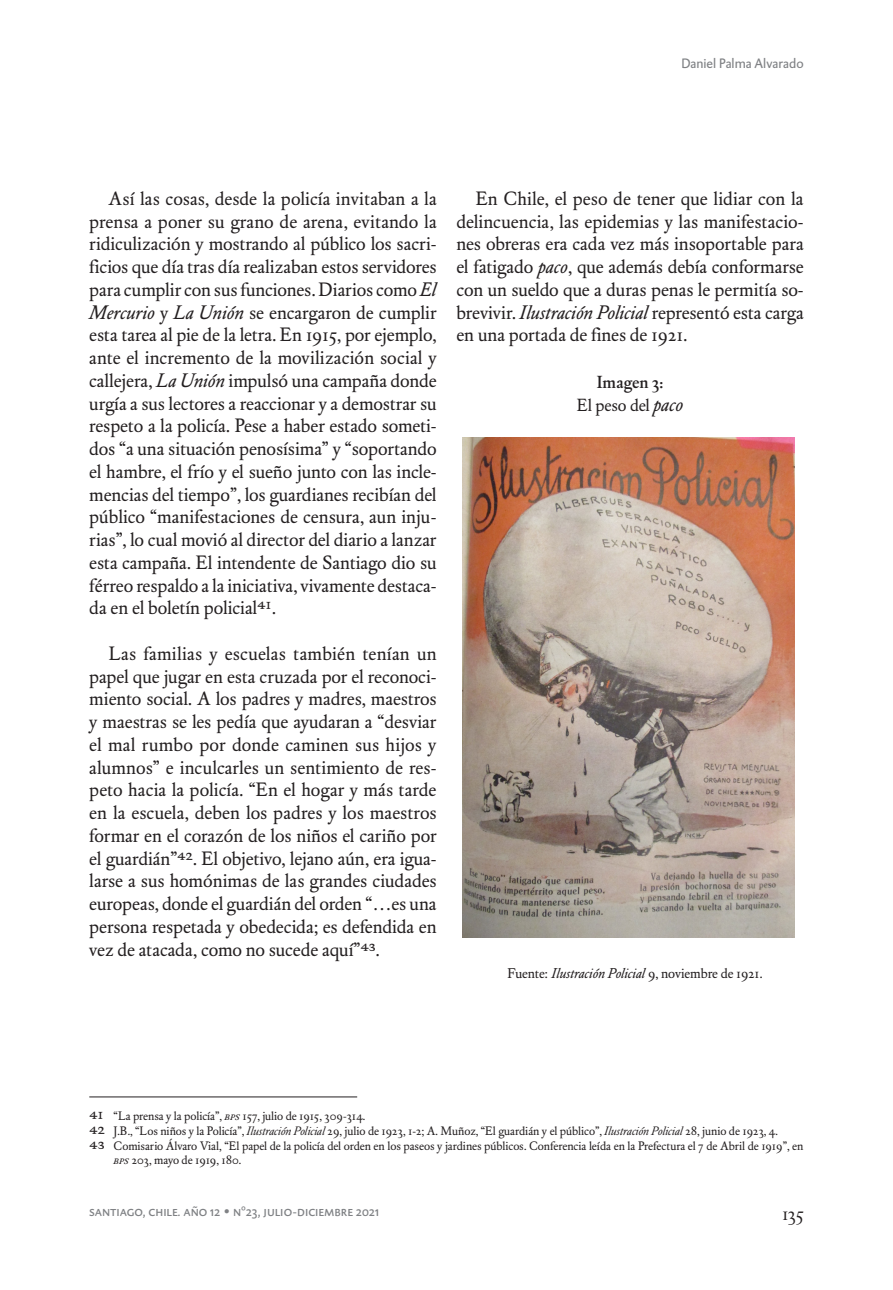
<style>
.page{position:relative;width:893px;height:1290px;background:#fff}
.page>*{position:absolute;margin:0;border:0;box-sizing:border-box;transform-origin:0 0}
.Cuerpo{font:19.25px/22.8px "DTL Elzevir ST";color:#231f20;text-align:justify}
.t1{font:19.25px "DTL Elzevir ST";color:#231f20}
.t2{font:17.5px "DTL Elzevir ST";letter-spacing:-.01em;color:#231f20}
.t3{font:500 17.5px "DTL Elzevir ST";color:#231f20}
.t4{font:17.5px "DTL Documenta T Expert";color:#231f20}
.t5{font:14px "DTL Caspari T Caps";color:#808285}
.t6{font:14px "DTL Elzevir ST";letter-spacing:-.01em;color:#231f20}
.t7{font:14px "DTL Caspari ST";color:#808285}
.Pie_de_página{font:12.25px/14.7px "DTL Elzevir ST";color:#231f20}
.s1{font-style:italic}
.s2{font-family:"DTL Documenta T Expert";font-size:17.5px}
.s3{font-style:italic;font-size:19.25px}
.s4{font-family:"DTL Elzevir T Caps";font-style:italic}
.s5{font-family:"DTL Caspari ST";font-style:italic}
.s6{font-family:"DTL Caspari ST"}
</style>
<div class="page">
<hr style="left:89px;top:1096px;width:268px;height:1px;background:#231f20">
<img style="left:463px;top:438px;width:331px;height:499px">
<p class="t7" style="left:681px;top:55px;width:124px">Daniel Palma Alvarado</p>
<p class="Cuerpo" style="left:89px;top:187px;width:349px;text-indent:19px">Así las cosas, desde la policía invitaban a la prensa a poner su grano de arena, evitando la ridiculización y mostrando al público los sacri&shy;ficios que día tras día realizaban estos servidores para cumplir con sus funciones. Diarios como <span class="s1">El Mercurio</span> y <span class="s1">La Unión</span> se encargaron de cumplir esta tarea al pie de la letra. En 1915, por ejemplo, ante el incremento de la movilización social y callejera, <span class="s1">La Unión</span> impulsó una campaña donde urgía a sus lectores a reaccionar y a demostrar su respeto a la policía. Pese a haber estado someti&shy;dos “a una situación penosísima” y “soportando el hambre, el frío y el sueño junto con las incle&shy;mencias del tiempo”, los guardianes recibían del público “manifestaciones de censura, aun inju&shy;rias”, lo cual movió al director del diario a lanzar esta campaña. El intendente de Santiago dio su férreo respaldo a la iniciativa, vivamente destaca&shy;da en el boletín policial<span class="s2">⁴¹</span>.</p>
<p class="Cuerpo" style="left:89px;top:642px;width:349px;text-indent:19px">Las familias y escuelas también tenían un papel que jugar en esta cruzada por el reconoci&shy;miento social. A los padres y madres, maestros y maestras se les pedía que ayudaran a “desviar el mal rumbo por donde caminen sus hijos y alumnos” e inculcarles un sentimiento de res&shy;peto hacia la policía. “En el hogar y más tarde en la escuela, deben los padres y los maestros formar en el corazón de los niños el cariño por el guardián”<span class="s2">⁴²</span>. El objetivo, lejano aún, era igua&shy;larse a sus homónimas de las grandes ciudades europeas, donde el guardián del orden “…es una persona respetada y obedecida; es defendida en vez de atacada, como no sucede aquí”<span class="s2">⁴³</span>.</p>
<p class="Cuerpo" style="left:456px;top:187px;width:349px;text-indent:19px">En Chile, el peso de tener que lidiar con la delincuencia, las epidemias y las manifestacio&shy;nes obreras era cada vez más insoportable para el fatigado <span class="s1">paco</span>, que además debía conformarse con un sueldo que a duras penas le permitía so&shy;brevivir. <span class="s1">Ilustración Policial</span> representó esta carga en una portada de fines de 1921.</p>
<p class="t3" style="left:597px;top:371px;width:68px">Imagen 3:</p>
<p class="t2" style="left:577px;top:394px;width:108px">El peso del <span class="s3">paco</span></p>
<p class="t6" style="left:507px;top:965px;width:256px">Fuente: <span class="s1">Ilustración Policial</span> 9, noviembre de 1921.</p>
<p class="t4" style="left:89px;top:1108px;width:17px">⁴¹</p>
<p class="t4" style="left:89px;top:1123px;width:18px">⁴²</p>
<p class="t4" style="left:89px;top:1138px;width:18px">⁴³</p>
<p class="Pie_de_página" style="left:114px;top:1109px;width:253px">“La prensa y la policía”, <span class="s4">bps</span> 157, julio de 1915, 309-314.</p>
<p class="Pie_de_página" style="left:114px;top:1124px;width:666px">J.B., “Los niños y la Policía”, <span class="s1">Ilustración Policial</span> 29, julio de 1923, 1-2; A. Muñoz, “El guardián y el público”, <span class="s1">Ilustración Policial</span> 28, junio de 1923, 4.</p>
<p class="Pie_de_página" style="left:114px;top:1138px;width:691px">Comisario Álvaro Vial, “El papel de la policía del orden en los paseos y jardines públicos. Conferencia leída en la Prefectura el 7 de Abril de 1919”, en <span class="s4">bps</span> 203, mayo de 1919, 180.</p>
<p class="t5" style="left:89px;top:1203px;width:292px">santiago, chile<span class="s5">.</span> año <span class="s6">12</span> <span class="s5">•</span> n<span class="s6">º23,</span> julio-diciembre <span class="s6">2021</span></p>
<p class="t1" style="left:782px;top:1202px;width:23px">135</p>
</div>
